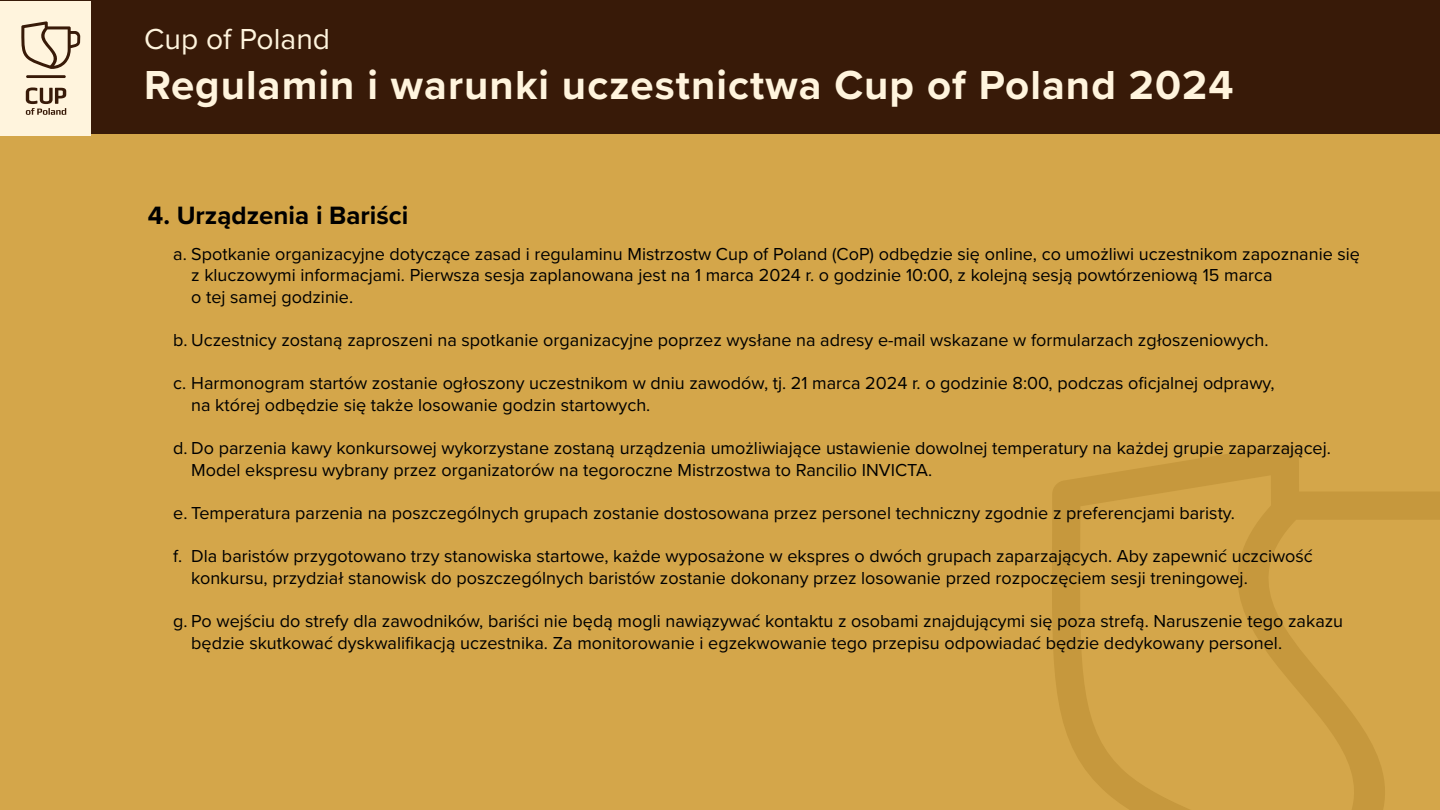
<style>
.page{position:relative;width:1440px;height:810px;background:#fff}
.page>*{position:absolute;margin:0;border:0;box-sizing:border-box;transform-origin:0 0}
.t1{font:700 42px "Proxima Nova";letter-spacing:.025em;color:#fff4dd}
.t2{font:30px "Proxima Nova";color:#fff4dd}
.t3{font:700 26px "Proxima Nova";color:#000}
.t4{font:18px/21.6px "Proxima Nova";color:#000}
</style>
<div class="page">
<div style="left:0;top:0;width:1440px;height:809px;background:#d4a64a"></div>
<div style="left:0;top:0;width:1440px;height:134px;background:#381a08"></div>
<svg style="left:1052px;top:445px;width:388px;height:364px"></svg>
<div style="left:0;top:1px;width:90px;height:134px;background:#fff4dd"></div>
<svg style="left:21px;top:21px;width:59px;height:48px"></svg>
<hr style="left:26px;top:75px;width:40px;height:3px;background:#381a08">
<svg style="left:26px;top:88px;width:40px;height:26px"></svg>
<h2 class="t2" style="left:144px;top:17px;width:187px">Cup of Poland</h2>
<h1 class="t1" style="left:144px;top:53px;width:1091px">Regulamin i warunki uczestnictwa Cup of Poland 2024</h1>
<h3 class="t3" style="left:148px;top:196px;width:262px">4. Urządzenia i Bariści</h3>
<p class="t4" style="left:191px;top:242px;width:1170px;text-indent:-18px">a. Spotkanie organizacyjne dotyczące zasad i regulaminu Mistrzostw Cup of Poland (CoP) odbędzie się online, co umożliwi uczestnikom zapoznanie się z kluczowymi informacjami. Pierwsza sesja zaplanowana jest na 1 marca 2024 r. o godzinie 10:00, z kolejną sesją powtórzeniową 15 marca<br>o tej samej godzinie.</p>
<p class="t4" style="left:173px;top:329px;width:1097px">b. Uczestnicy zostaną zaproszeni na spotkanie organizacyjne poprzez wysłane na adresy e-mail wskazane w formularzach zgłoszeniowych.</p>
<p class="t4" style="left:191px;top:372px;width:1085px;text-indent:-18px">c. Harmonogram startów zostanie ogłoszony uczestnikom w dniu zawodów, tj. 21 marca 2024 r. o godzinie 8:00, podczas oficjalnej odprawy, na której odbędzie się także losowanie godzin startowych.</p>
<p class="t4" style="left:191px;top:437px;width:1141px;text-indent:-18px">d. Do parzenia kawy konkursowej wykorzystane zostaną urządzenia umożliwiające ustawienie dowolnej temperatury na każdej grupie zaparzającej.<br>Model ekspresu wybrany przez organizatorów na tegoroczne Mistrzostwa to Rancilio INVICTA.</p>
<p class="t4" style="left:173px;top:501px;width:1063px">e. Temperatura parzenia na poszczególnych grupach zostanie dostosowana przez personel techniczny zgodnie z preferencjami baristy.</p>
<p class="t4" style="left:191px;top:545px;width:1123px;text-indent:-18px">f. Dla baristów przygotowano trzy stanowiska startowe, każde wyposażone w ekspres o dwóch grupach zaparzających. Aby zapewnić uczciwość konkursu, przydział stanowisk do poszczególnych baristów zostanie dokonany przez losowanie przed rozpoczęciem sesji treningowej.</p>
<p class="t4" style="left:191px;top:609px;width:1154px;text-indent:-18px">g. Po wejściu do strefy dla zawodników, bariści nie będą mogli nawiązywać kontaktu z osobami znajdującymi się poza strefą. Naruszenie tego zakazu będzie skutkować dyskwalifikacją uczestnika. Za monitorowanie i egzekwowanie tego przepisu odpowiadać będzie dedykowany personel.</p>
</div>
